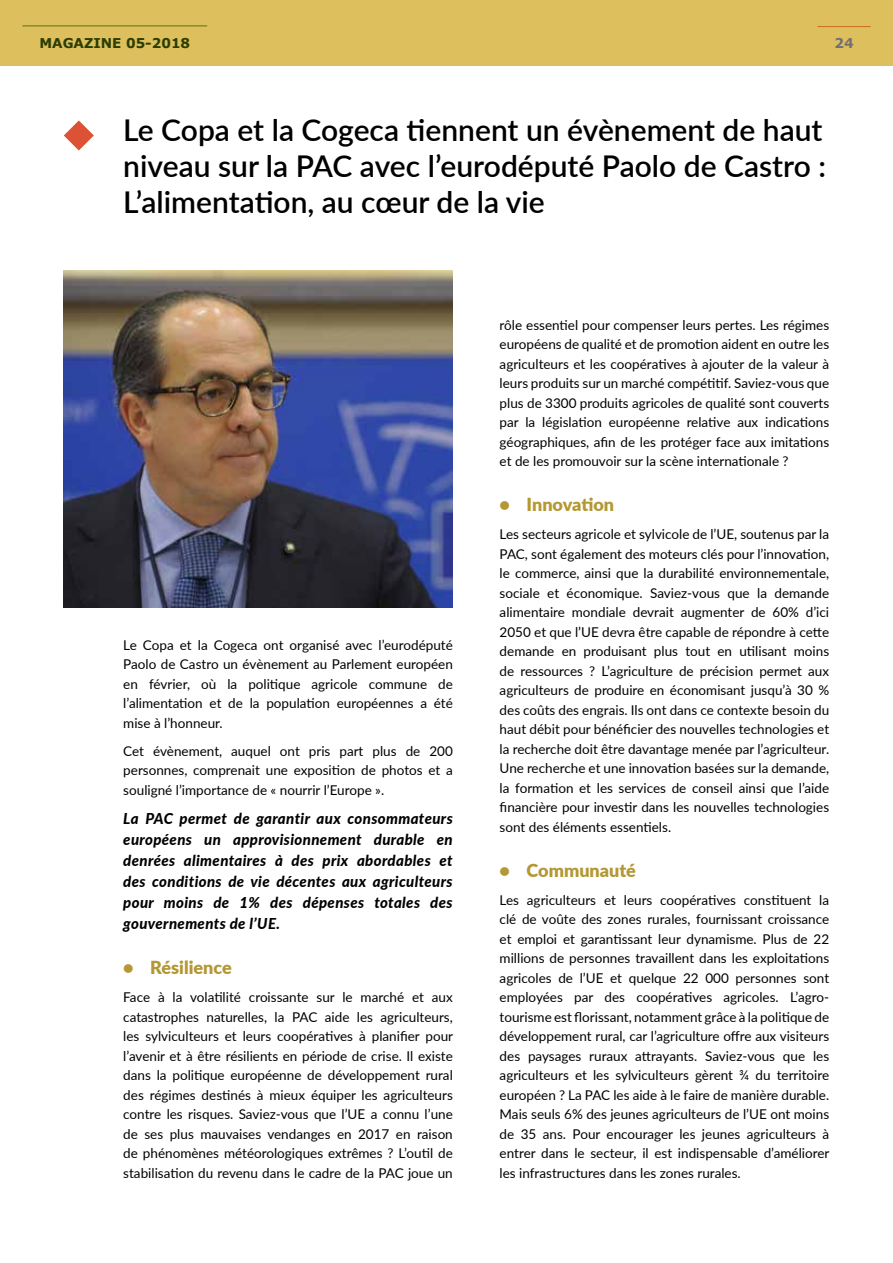
<style>
.page{position:relative;width:893px;height:1263px;background:#fff}
.page>*{position:absolute;margin:0;border:0;box-sizing:border-box;transform-origin:0 0}
.t1{font:600 30px/36px "Lato";color:#000;text-align:justify}
.t2{font:900 18px "Lato";color:#b39834}
.t3{font:italic 800 15px/21px "Lato";letter-spacing:.025em;color:#000;text-align:justify}
.t4{font:13.5px/19.5px "Lato";color:#000;text-align:justify}
.t5{font:700 13.5px "Verdana";color:#2c3d00}
.t6{font:700 13.5px "Verdana";color:#717073}
</style>
<div class="page">
<div style="left:0;top:0;width:893px;height:66px;background:#ddbf5d"></div>
<hr style="left:22px;top:26px;width:185px;height:1px;background:#5e6f15">
<hr style="left:817px;top:26px;width:54px;height:1px;background:#ca6c18">
<svg style="left:64px;top:120px;width:30px;height:31px"></svg>
<img style="left:64px;top:270px;width:389px;height:338px">
<p class="t5" style="left:39px;top:34px;width:152px">MAGAZINE 05-2018</p>
<p class="t6" style="left:834px;top:35px;width:21px">24</p>
<h1 class="t1" style="left:123px;top:111px;width:704px">Le Copa et la Cogeca tiennent un évènement de haut niveau sur la PAC avec l’eurodéputé Paolo de Castro :<br>L’alimentation, au cœur de la vie</h1>
<p class="t4" style="left:123px;top:635px;width:331px">Le Copa et la Cogeca ont organisé avec l’eurodéputé Paolo de Castro un évènement au Parlement européen en février, où la politique agricole commune de l’alimentation et de la population européennes a été mise à l’honneur.</p>
<p class="t4" style="left:123px;top:741px;width:331px">Cet évènement, auquel ont pris part plus de 200 personnes, comprenait une exposition de photos et a souligné l’importance de « nourrir l’Europe ».</p>
<p class="t3" style="left:123px;top:808px;width:331px">La PAC permet de garantir aux consommateurs européens un approvisionnement durable en denrées alimentaires à des prix abordables et des conditions de vie décentes aux agriculteurs pour moins de 1% des dépenses totales des gouvernements de l’UE.</p>
<h2 class="t2" style="left:123px;top:954px;width:110px">• Résilience</h2>
<p class="t4" style="left:123px;top:987px;width:331px">Face à la volatilité croissante sur le marché et aux catastrophes naturelles, la PAC aide les agriculteurs, les sylviculteurs et leurs coopératives à planifier pour l’avenir et à être résilients en période de crise. Il existe dans la politique européenne de développement rural des régimes destinés à mieux équiper les agriculteurs contre les risques. Saviez-vous que l’UE a connu l’une de ses plus mauvaises vendanges en 2017 en raison de phénomènes météorologiques extrêmes ? L’outil de stabilisation du revenu dans le cadre de la PAC joue un</p>
<p class="t4" style="left:500px;top:314px;width:331px">rôle essentiel pour compenser leurs pertes. Les régimes européens de qualité et de promotion aident en outre les agriculteurs et les coopératives à ajouter de la valeur à leurs produits sur un marché compétitif. Saviez-vous que plus de 3300 produits agricoles de qualité sont couverts par la législation européenne relative aux indications géographiques, afin de les protéger face aux imitations et de les promouvoir sur la scène internationale ?</p>
<h2 class="t2" style="left:500px;top:491px;width:116px">• Innovation</h2>
<p class="t4" style="left:500px;top:524px;width:331px">Les secteurs agricole et sylvicole de l’UE, soutenus par la PAC, sont également des moteurs clés pour l’innovation, le commerce, ainsi que la durabilité environnementale, sociale et économique. Saviez-vous que la demande alimentaire mondiale devrait augmenter de 60% d’ici 2050 et que l’UE devra être capable de répondre à cette demande en produisant plus tout en utilisant moins de ressources ? L’agriculture de précision permet aux agriculteurs de produire en économisant jusqu’à 30 % des coûts des engrais. Ils ont dans ce contexte besoin du haut débit pour bénéficier des nouvelles technologies et la recherche doit être davantage menée par l’agriculteur.<br>Une recherche et une innovation basées sur la demande, la formation et les services de conseil ainsi que l’aide financière pour investir dans les nouvelles technologies sont des éléments essentiels.</p>
<h2 class="t2" style="left:500px;top:857px;width:138px">• Communauté</h2>
<p class="t4" style="left:500px;top:890px;width:331px">Les agriculteurs et leurs coopératives constituent la clé de voûte des zones rurales, fournissant croissance et emploi et garantissant leur dynamisme. Plus de 22 millions de personnes travaillent dans les exploitations agricoles de l’UE et quelque 22 000 personnes sont employées par des coopératives agricoles. L’agro&shy;tourisme est florissant, notamment grâce à la politique de développement rural, car l’agriculture offre aux visiteurs des paysages ruraux attrayants. Saviez-vous que les agriculteurs et les sylviculteurs gèrent ¾ du territoire européen ? La PAC les aide à le faire de manière durable.<br>Mais seuls 6% des jeunes agriculteurs de l’UE ont moins de 35 ans. Pour encourager les jeunes agriculteurs à entrer dans le secteur, il est indispensable d’améliorer les infrastructures dans les zones rurales.</p>
</div>
